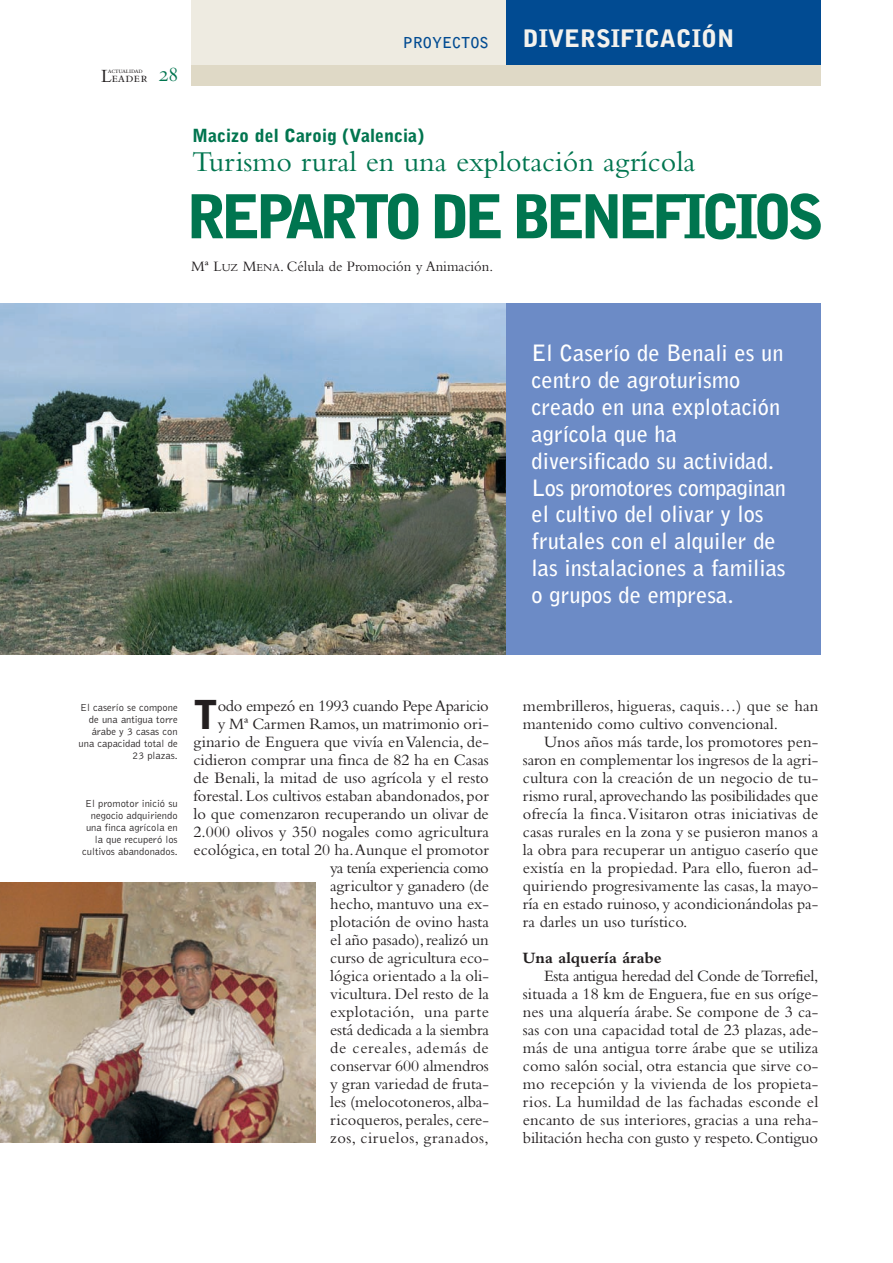
<style>
.page{position:relative;width:893px;height:1263px;background:#fff}
.page>*{position:absolute;margin:0;border:0;box-sizing:border-box;transform-origin:0 0}
.t1{font:900 60px "Bell Gothic";letter-spacing:-.095em;color:#00754f}
.t2{font:900 39.6px "Bell Gothic";color:#231f20}
.t3{font:30px "Bembo";color:#00754f}
.t4{font:900 24px "Bell Gothic";color:#f4f2ed}
.t5{font:22.5px "Bembo SC";color:#00754f}
.t6{font:700 22.35px/26.8px "Bell Gothic";color:#fff}
.t7{font:900 18px "Bell Gothic";color:#00754f}
.t8{font:16.5px/18px "Bembo";color:#231f20;text-align:justify}
.t9{font:700 16.5px "Bembo";color:#231f20}
.t10{font:15px "Bembo";color:#231f20}
.t11{font:700 15px "Bell Gothic";color:#014b92}
.t12{font:14.25px "Bembo SC";letter-spacing:.015em;color:#231f20}
.t13{font:300 10.5px/12px "Bell Gothic";color:#231f20;text-align:right}
.t14{font:7.5px "Bembo SC";letter-spacing:-.04em;color:#231f20}
.s1{font-size:19.5px}
.s2{font-size:11.25px}
</style>
<div class="page">
<div style="left:506px;top:303px;width:314px;height:351px;background:#6c8bc6"></div>
<div style="left:191px;top:64px;width:629px;height:22px;background:#dfd9c6"></div>
<div style="left:191px;top:0;width:315px;height:64px;background:#eeebe1"></div>
<div style="left:506px;top:0;width:314px;height:64px;background:#014b92"></div>
<img style="left:0;top:303px;width:506px;height:351px">
<img style="left:0;top:882px;width:315px;height:260px">
<p class="t14" style="left:108px;top:66px;width:36px">actualidad</p>
<p class="t12" style="left:101px;top:69px;width:48px"><span class="s1">L</span>eader</p>
<h3 class="t5" style="left:159px;top:60px;width:22px">28</h3>
<p class="t11" style="left:403px;top:36px;width:87px">PROYECTOS</p>
<h3 class="t4" style="left:523px;top:29px;width:213px">DIVERSIFICACIÓN</h3>
<p class="t7" style="left:192px;top:128px;width:234px">Macizo del Caroig (Valencia)</p>
<h3 class="t3" style="left:192px;top:151px;width:505px">Turismo rural en una explotación agrícola</h3>
<h1 class="t1" style="left:186px;top:192px;width:639px">REPARTO DE BENEFICIOS</h1>
<p class="t10" style="left:191px;top:261px;width:304px">Mª L<span class="s2">UZ</span> M<span class="s2">ENA</span>. Célula de Promoción y Animación.</p>
<p class="t6" style="left:532px;top:341px;width:256px">El Caserío de Benali es un centro de agroturismo creado en una explotación agrícola que ha diversificado su actividad.<br>Los promotores compaginan el cultivo del olivar y los frutales con el alquiler de las instalaciones a familias o grupos de empresa.</p>
<p class="t13" style="left:79px;top:702px;width:101px">El caserío se compone de una antigua torre árabe y 3 casas con una capacidad total de<br>23 plazas.</p>
<p class="t13" style="left:82px;top:798px;width:97px">El promotor inició su negocio adquiriendo una finca agrícola en la que recuperó los cultivos abandonados.</p>
<h2 class="t2" style="left:193px;top:698px;width:26px">T</h2>
<p class="t8" style="left:193px;top:698px;width:297px;text-align:right">odo empezó en 1993 cuando Pepe Aparicio<br>y Mª Carmen Ramos,un matrimonio ori&shy;ginario de Enguera que vivía en Valencia, de&shy;cidieron comprar una finca de 82 ha en Casas de Benali, la mitad de uso agrícola y el resto forestal.Los cultivos estaban abandonados,por lo que comenzaron recuperando un olivar de<br>2.000 olivos y 350 nogales como agricultura ecológica, en total 20 ha.Aunque el promotor ya tenía experiencia como<br>agricultor y ganadero (de<br>hecho, mantuvo una ex-<br>plotación de ovino hasta<br>el año pasado),realizó un<br>curso de agricultura eco-<br>lógica orientado a la oli-<br>vicultura. Del resto de la<br>explotación, una parte<br>está dedicada a la siembra<br>de cereales, además de<br>conservar 600 almendros<br>y gran variedad de fruta-<br>les (melocotoneros,alba&shy;ricoqueros,perales,cere-<br>zos, ciruelos, granados,</p>
<p class="t8" style="left:523px;top:698px;width:297px">membrilleros, higueras, caquis…) que se han mantenido como cultivo convencional.</p>
<p class="t8" style="left:523px;top:734px;width:297px;text-indent:21px">Unos años más tarde, los promotores pen&shy;saron en complementar los ingresos de la agri&shy;cultura con la creación de un negocio de tu&shy;rismo rural,aprovechando las posibilidades que ofrecía la finca.Visitaron otras iniciativas de casas rurales en la zona y se pusieron manos a la obra para recuperar un antiguo caserío que existía en la propiedad. Para ello, fueron ad&shy;quiriendo progresivamente las casas, la mayo&shy;ría en estado ruinoso, y acondicionándolas pa&shy;ra darles un uso turístico.</p>
<p class="t9" style="left:523px;top:952px;width:140px">Una alquería árabe</p>
<p class="t8" style="left:523px;top:968px;width:297px;text-indent:21px">Esta antigua heredad del Conde de Torrefiel, situada a 18 km de Enguera, fue en sus oríge&shy;nes una alquería árabe. Se compone de 3 ca&shy;sas con una capacidad total de 23 plazas, ade&shy;más de una antigua torre árabe que se utiliza como salón social, otra estancia que sirve co&shy;mo recepción y la vivienda de los propieta&shy;rios. La humildad de las fachadas esconde el encanto de sus interiores, gracias a una reha&shy;bilitación hecha con gusto y respeto.Contiguo</p>
</div>
